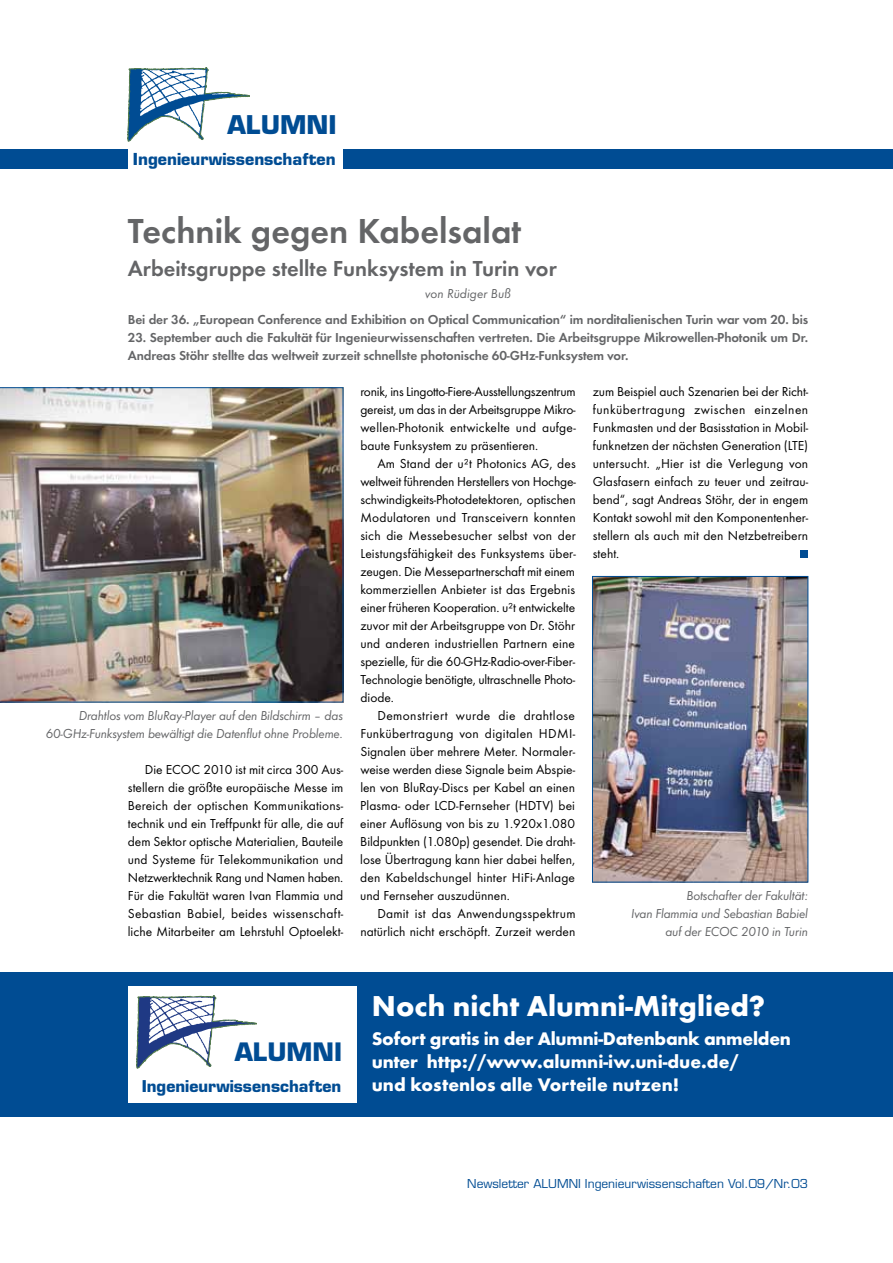
<style>
.page{position:relative;width:893px;height:1263px;background:#fff}
.page>*{position:absolute;margin:0;border:0;box-sizing:border-box;transform-origin:0 0}
.t1{font:36px "Futura T Dem";color:#646567}
.t2{font:700 29.85px "Futura T";color:#fff}
.t3{font:700 25.2px "Eurostile";color:#004c93}
.t4{font:700 24.75px "Eurostile";color:#004c93}
.t5{font:22.5px "Futura T Dem";color:#646567}
.t6{font:700 18.9px/22.8px "Futura T";color:#fff}
.t7{font:700 16.05px "Eurostile";color:#004c93}
.t8{font:700 15.9px "Eurostile";color:#004c93}
.t9{font:13.5px/18px "Futura T Boo";color:#000;text-align:justify}
.t10{font:13.5px/18px "Futura T Dem";letter-spacing:-.01em;color:#646567}
.t11{font:13.5px/18px "Futura T Boo Obl";letter-spacing:-.015em;color:#646567;text-align:right}
.t12{font:12px "Eurostile";color:#004c93}
</style>
<div class="page">
<svg style="left:128px;top:67px;width:122px;height:74px"></svg>
<div style="left:343px;top:149px;width:550px;height:20px;background:#004c93"></div>
<div style="left:0;top:149px;width:128px;height:20px;background:#004c93"></div>
<div style="left:0;top:972px;width:893px;height:144px;background:#004c93"></div>
<div style="left:128px;top:986px;width:228px;height:116px;background:#fff"></div>
<svg style="left:136px;top:995px;width:121px;height:73px"></svg>
<div style="left:801px;top:550px;width:7px;height:8px;background:#004c93"></div>
<img style="left:0;top:387px;width:343px;height:315px">
<img style="left:594px;top:578px;width:212px;height:302px">
<div style="left:592px;top:576px;width:216px;height:306px;border:1px solid #004c93"></div>
<h3 class="t3" style="left:227px;top:109px;width:111px">ALUMNI</h3>
<p class="t7" style="left:133px;top:149px;width:204px">Ingenieurwissenschaften</p>
<h1 class="t1" style="left:128px;top:210px;width:395px">Technik gegen Kabelsalat</h1>
<h3 class="t5" style="left:128px;top:255px;width:430px">Arbeitsgruppe stellte Funksystem in Turin vor</h3>
<p class="t11" style="left:425px;top:285px;width:87px">von Rüdiger Buß</p>
<p class="t10" style="left:128px;top:310px;width:682px">Bei der 36. „European Conference and Exhibition on Optical Communication“ im norditalienischen Turin war vom 20. bis</p>
<p class="t10" style="left:128px;top:328px;width:682px">23. September auch die Fakultät für Ingenieurwissenschaften vertreten. Die Arbeitsgruppe Mikrowellen-Photonik um Dr.<br>Andreas Stöhr stellte das weltweit zurzeit schnellste photonische 60-GHz-Funksystem vor.</p>
<p class="t11" style="left:46px;top:707px;width:299px">Drahtlos vom BluRay-Player auf den Bildschirm – das<br>60-GHz-Funksystem bewältigt die Datenflut ohne Probleme.</p>
<p class="t9" style="left:128px;top:761px;width:217px;text-align:left;text-indent:17px">Die ECOC 2010 ist mit circa 300 Aus&shy;stellern die größte europäische Messe im Bereich der optischen Kommunikations&shy;technik und ein Treffpunkt für alle, die auf dem Sektor optische Materialien, Bauteile und Systeme für Telekommunikation und Netzwerktechnik Rang und Namen haben.<br>Für die Fakultät waren Ivan Flammia und Sebastian Babiel, beides wissenschaft&shy;liche Mitarbeiter am Lehrstuhl Optoelekt-</p>
<p class="t9" style="left:360px;top:383px;width:217px">ronik, ins Lingotto-Fiere-Ausstellungszentrum gereist, um das in der Arbeitsgruppe Mikro&shy;wellen-Photonik entwickelte und aufge&shy;baute Funksystem zu präsentieren.</p>
<p class="t9" style="left:360px;top:455px;width:217px;text-indent:17px">Am Stand der u²t Photonics AG, des weltweit führenden Herstellers von Hochge&shy;schwindigkeits-Photodetektoren, optischen Modulatoren und Transceivern konnten sich die Messebesucher selbst von der Leistungsfähigkeit des Funksystems über&shy;zeugen. Die Messepartnerschaft mit einem kommerziellen Anbieter ist das Ergebnis einer früheren Kooperation. u²t entwickelte zuvor mit der Arbeitsgruppe von Dr. Stöhr und anderen industriellen Partnern eine spezielle, für die 60-GHz-Radio-over-Fiber-Technologie benötigte, ultraschnelle Photo&shy;diode.</p>
<p class="t9" style="left:360px;top:707px;width:216px;text-indent:17px">Demonstriert wurde die drahtlose Funkübertragung von digitalen HDMI-Signalen über mehrere Meter. Normaler&shy;weise werden diese Signale beim Abspie&shy;len von BluRay-Discs per Kabel an einen Plasma- oder LCD-Fernseher (HDTV) bei einer Auflösung von bis zu 1.920x1.080<br>Bildpunkten (1.080p) gesendet. Die draht&shy;lose Übertragung kann hier dabei helfen, den Kabeldschungel hinter HiFi-Anlage und Fernseher auszudünnen.</p>
<p class="t9" style="left:360px;top:904px;width:217px;text-align:right">Damit ist das Anwendungsspektrum natürlich nicht erschöpft. Zurzeit werden</p>
<p class="t9" style="left:593px;top:382px;width:217px">zum Beispiel auch Szenarien bei der Richt&shy;funkübertragung zwischen einzelnen Funkmasten und der Basisstation in Mobil&shy;funknetzen der nächsten Generation (LTE) untersucht. „Hier ist die Verlegung von Glasfasern einfach zu teuer und zeitrau&shy;bend“, sagt Andreas Stöhr, der in engem Kontakt sowohl mit den Komponentenher&shy;stellern als auch mit den Netzbetreibern steht.</p>
<p class="t11" style="left:631px;top:887px;width:178px">Botschafter der Fakultät:<br>Ivan Flammia und Sebastian Babiel auf der ECOC 2010 in Turin</p>
<h3 class="t4" style="left:235px;top:1037px;width:109px">ALUMNI</h3>
<p class="t8" style="left:142px;top:1076px;width:201px">Ingenieurwissenschaften</p>
<h2 class="t2" style="left:372px;top:988px;width:395px">Noch nicht Alumni-Mitglied?</h2>
<h3 class="t6" style="left:372px;top:1027px;width:421px">Sofort gratis in der Alumni-Datenbank anmelden unter http://www.alumni-iw.uni-due.de/<br>und kostenlos alle Vorteile nutzen!</h3>
<p class="t12" style="left:467px;top:1176px;width:342px">Newsletter ALUMNI Ingenieurwissenschaften Vol.09/Nr.03</p>
</div>
